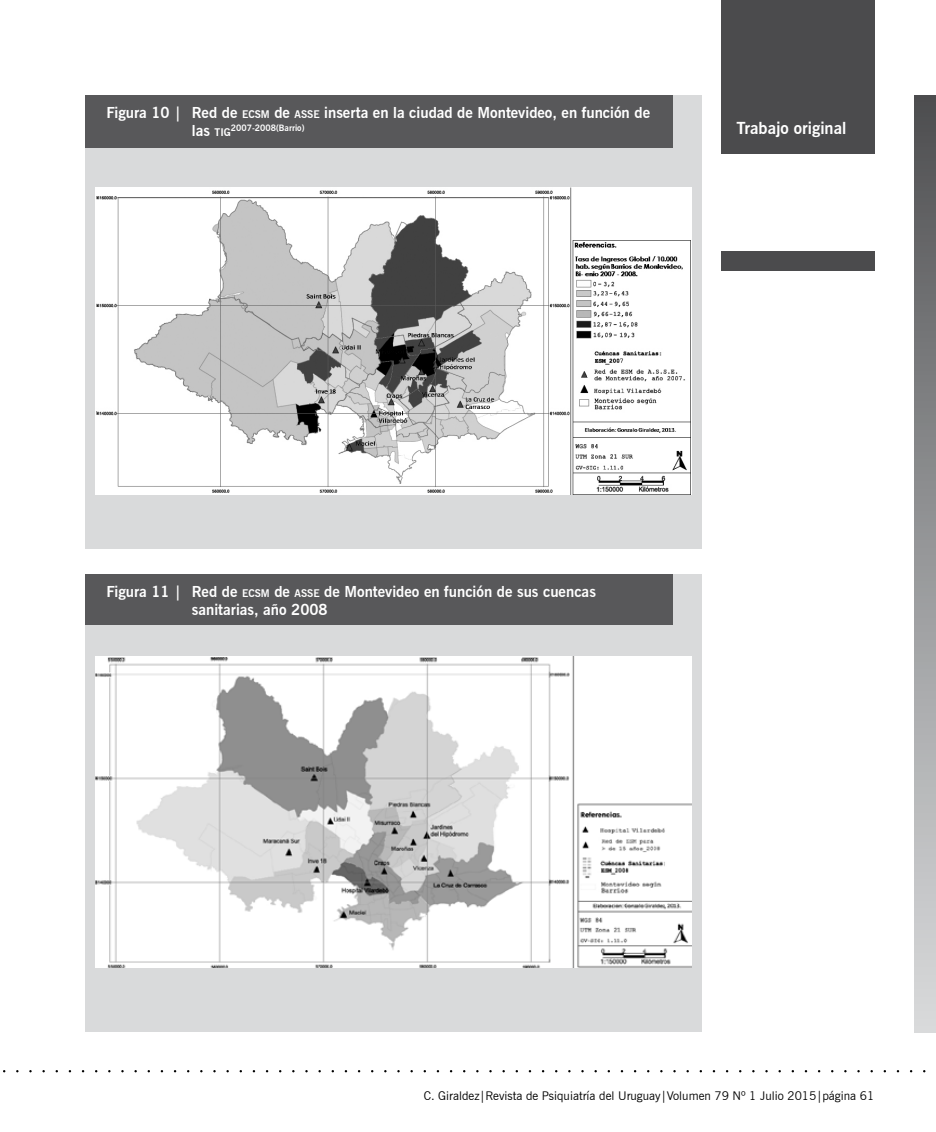
<style>
.page{position:relative;width:936px;height:1132px;background:#fff}
.page>*{position:absolute;margin:0;border:0;box-sizing:border-box;transform-origin:0 0}
.t1{font:700 16.5px "News Gothic BT";color:#fff}
.t2{font:700 15px/18px "News Gothic BT";color:#fff}
.t3{font:12px "News Gothic BT";color:#000}
.t4{font:700 8.7px "News Gothic BT";color:#fff}
.s1{font-size:10.5px}
</style>
<div class="page">
<div style="left:721px;top:251px;width:153px;height:20px;background:#4b4b4d"></div>
<div style="left:914px;top:95px;width:21px;height:936px;background:linear-gradient(to bottom,#505053,#dcddde)"></div>
<div style="left:721px;top:0;width:153px;height:154px;background:#4b4b4d"></div>
<div style="left:85px;top:95px;width:617px;height:453px;background:#d9dadb"></div>
<div style="left:85px;top:574px;width:617px;height:457px;background:#d9dadb"></div>
<div style="left:85px;top:95px;width:588px;height:52px;background:#58585a"></div>
<div style="left:85px;top:574px;width:588px;height:51px;background:#58585a"></div>
<img style="left:96px;top:187px;width:595px;height:307px">
<img style="left:96px;top:656px;width:595px;height:311px">
<p class="t2" style="left:192px;top:104px;width:459px;text-indent:-85px">Figura 10 | Red de <span class="s1">ECSM</span> de <span class="s1">ASSE</span> inserta en la ciudad de Montevideo, en función de las <span class="s1">TIG</span></p>
<p class="t4" style="left:231px;top:123px;width:75px">2007-2008(Barrio)</p>
<p class="t1" style="left:736px;top:118px;width:111px">Trabajo original</p>
<p class="t2" style="left:192px;top:582px;width:405px;text-indent:-85px">Figura 11 | Red de <span class="s1">ECSM</span> de <span class="s1">ASSE</span> de Montevideo en función de sus cuencas sanitarias, año 2008</p>
<p class="t3" style="left:424px;top:1087px;width:452px">C. Giraldez|Revista de Psiquiatría del Uruguay|Volumen 79 Nº 1 Julio 2015|página 61</p>
</div>
